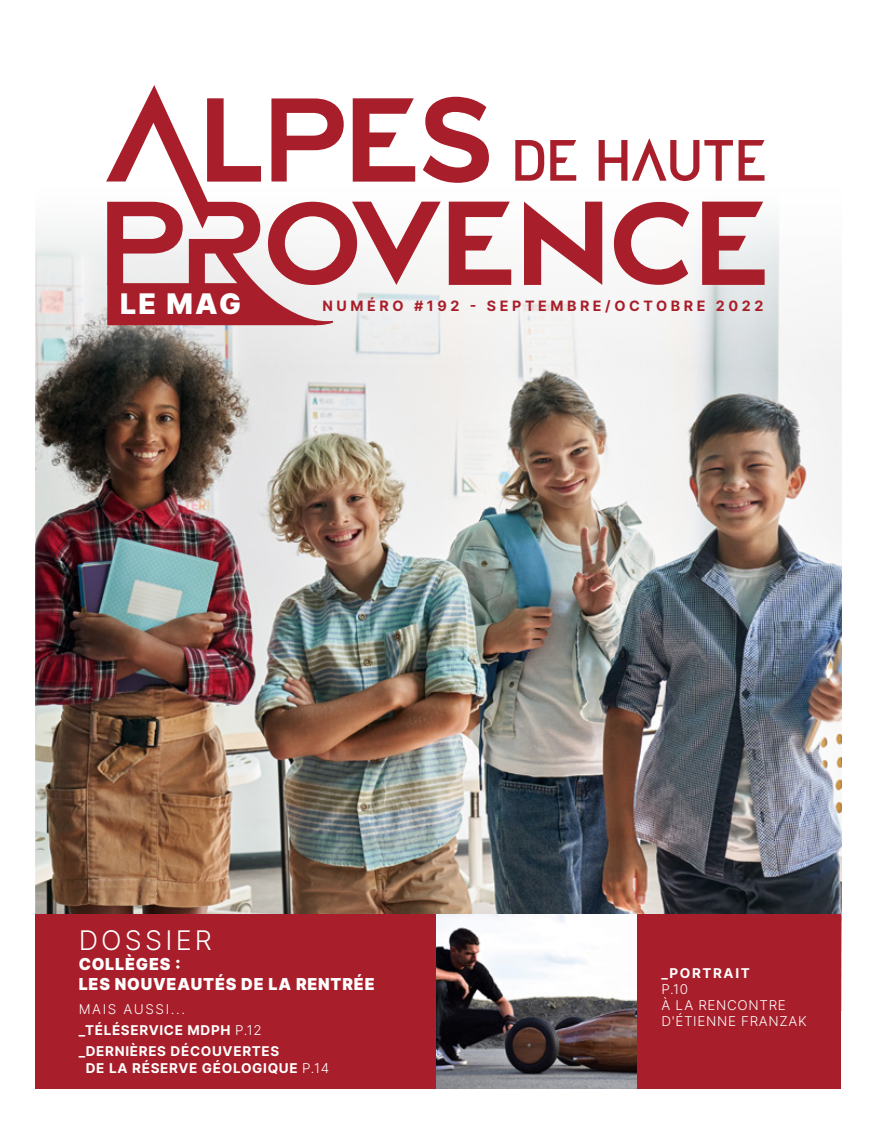
<style>
.page{position:relative;width:872px;height:1127px;background:#fff}
.page>*{position:absolute;margin:0;border:0;box-sizing:border-box;transform-origin:0 0}
.t1{font:900 28.35px "Inter";color:#fff}
.t2{font:300 27px "Inter";letter-spacing:.12em;color:#fff}
.t3{font:900 16.5px "Inter";letter-spacing:.05em;color:#fff}
.t4{font:700 14.25px "Inter";letter-spacing:.25em;color:#a81e2a}
.t5{font:700 13.5px/21px "Inter";letter-spacing:.05em;color:#fff}
.t6{font:300 13.5px/16.2px "Inter";letter-spacing:.05em;color:#fff}
.s1{font-weight:300}
.s2{font-weight:700}
</style>
<div class="page">
<img style="left:36px;top:275px;width:805px;height:639px">
<div style="left:36px;top:914px;width:805px;height:174px;background:#a81e2a"></div>
<svg style="left:515px;top:140px;width:29px;height:41px"></svg>
<svg style="left:598px;top:138px;width:166px;height:43px"></svg>
<svg style="left:550px;top:140px;width:26px;height:41px"></svg>
<svg style="left:423px;top:97px;width:66px;height:86px"></svg>
<svg style="left:353px;top:98px;width:62px;height:84px"></svg>
<svg style="left:333px;top:103px;width:11px;height:43px"></svg>
<svg style="left:524px;top:202px;width:78px;height:83px"></svg>
<svg style="left:614px;top:202px;width:75px;height:83px"></svg>
<svg style="left:106px;top:85px;width:227px;height:249px"></svg>
<svg style="left:449px;top:202px;width:62px;height:83px"></svg>
<svg style="left:702px;top:202px;width:62px;height:83px"></svg>
<svg style="left:107px;top:202px;width:334px;height:123px"></svg>
<img style="left:436px;top:914px;width:201px;height:174px">
<p class="t1" style="left:120px;top:283px;width:122px">LE MAG</p>
<p class="t4" style="left:322px;top:295px;width:442px">NUMÉRO #192 - SEPTEMBRE/OCTOBRE 2022</p>
<p class="t2" style="left:79px;top:920px;width:135px">DOSSIER</p>
<p class="t3" style="left:79px;top:952px;width:103px">COLLÈGES :</p>
<p class="t3" style="left:79px;top:971px;width:297px">LES NOUVEAUTÉS DE LA RENTRÉE</p>
<p class="t5" style="left:79px;top:998px;width:202px"><span class="s1">MAIS AUSSI... </span>_TÉLÉSERVICE MDPH <span class="s1">P.12 </span>_DERNIÈRES DÉCOUVERTES</p>
<p class="t5" style="left:86px;top:1057px;width:245px">DE LA RÉSERVE GÉOLOGIQUE <span class="s1">P.14</span></p>
<p class="t6" style="left:661px;top:964px;width:147px"><span class="s2">_PORTRAIT<br></span>P.10<br>À LA RENCONTRE<br>D'ÉTIENNE FRANZAK</p>
</div>
